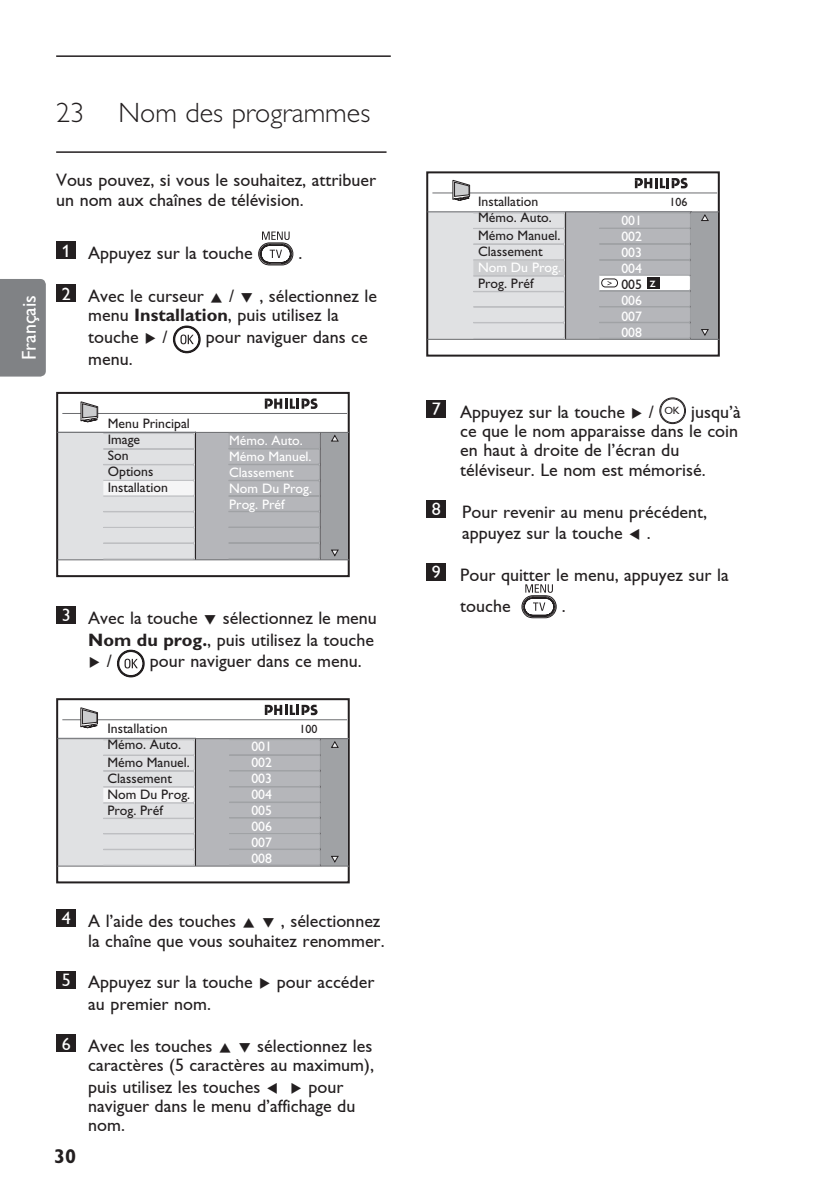
<style>
.page{position:relative;width:838px;height:1190px;background:#fff}
.page>*{position:absolute;margin:0;border:0;box-sizing:border-box;transform-origin:0 0}
.t1{font:300 28px "Gill Alt One";color:#231f20}
.t2{font:20px "Gill Alt One";color:#fff}
.t3{font:700 20px "Gill Alt One";color:#231f20}
.t4{font:18px/19px "Gill Alt One";color:#231f20}
.t5{font:18px "Philips DFU";color:#231f20}
.t6{font:14px "Gill Sans Std";color:#fff}
.t7{font:13.8px/16px "Gill Sans Std";color:#231f20}
.t8{font:13.8px/16px "Gill Sans Std";color:#fff;text-align:justify}
.t9{font:12px "Gill Sans Std";color:#231f20}
.s1{color:#fff}
.s2{font-family:"Philips DFU"}
.s3{font-weight:700}
.s4{font-family:"Gill Alt One"}
</style>
<div class="page">
<hr style="left:56px;top:55px;width:335px;height:2px;background:#231f20">
<div style="left:0;top:279px;width:46px;height:97px;background:#808285"></div>
<hr style="left:56px;top:151px;width:330px;height:2px;background:#231f20">
<div style="left:56px;top:241px;width:19px;height:18px;background:#231f20"></div>
<svg style="left:258px;top:231px;width:36px;height:34px"></svg>
<div style="left:56px;top:284px;width:19px;height:18px;background:#231f20"></div>
<svg style="left:173px;top:325px;width:27px;height:28px"></svg>
<div style="left:56px;top:606px;width:19px;height:18px;background:#231f20"></div>
<svg style="left:117px;top:649px;width:28px;height:28px"></svg>
<div style="left:56px;top:909px;width:19px;height:17px;background:#231f20"></div>
<div style="left:56px;top:970px;width:19px;height:18px;background:#231f20"></div>
<div style="left:56px;top:1034px;width:19px;height:18px;background:#231f20"></div>
<div style="left:426px;top:400px;width:19px;height:18px;background:#231f20"></div>
<div style="left:659px;top:397px;width:26px;height:27px;border:1px solid #231f20;border-radius:50%"></div>
<div style="left:660px;top:398px;width:25px;height:25px;border:1px solid #231f20;border-radius:50%"></div>
<div style="left:426px;top:499px;width:19px;height:18px;background:#231f20"></div>
<div style="left:426px;top:563px;width:19px;height:17px;background:#231f20"></div>
<svg style="left:521px;top:584px;width:36px;height:34px"></svg>
<div style="left:57px;top:431px;width:138px;height:129px;background:#e0e1e3"></div>
<div style="left:195px;top:432px;width:126px;height:127px;background:#b5b6ba"></div>
<div style="left:56px;top:392px;width:294px;height:185px;border:2px solid #231f20"></div>
<hr style="left:62px;top:413px;width:285px;height:1px;background:#6c6d70">
<svg style="left:265px;top:398px;width:52px;height:11px"></svg>
<hr style="left:195px;top:432px;width:1px;height:127px;background:#231f20">
<div style="left:321px;top:432px;width:27px;height:128px;background:#a0a2a5"></div>
<svg style="left:331px;top:434px;width:8px;height:8px"></svg>
<svg style="left:331px;top:549px;width:8px;height:7px"></svg>
<hr style="left:57px;top:432px;width:292px;height:1px;background:#6c6d70">
<hr style="left:57px;top:559px;width:292px;height:1px;background:#6c6d70">
<svg style="left:227px;top:432px;width:94px;height:128px"></svg>
<svg style="left:102px;top:432px;width:93px;height:128px"></svg>
<svg style="left:80px;top:401px;width:18px;height:21px"></svg>
<div style="left:57px;top:737px;width:138px;height:129px;background:#e0e1e3"></div>
<div style="left:195px;top:738px;width:126px;height:128px;background:#b5b6ba"></div>
<div style="left:56px;top:698px;width:294px;height:185px;border:2px solid #231f20"></div>
<hr style="left:62px;top:719px;width:285px;height:1px;background:#6c6d70">
<svg style="left:265px;top:704px;width:52px;height:11px"></svg>
<hr style="left:195px;top:738px;width:1px;height:128px;background:#231f20">
<div style="left:321px;top:738px;width:27px;height:128px;background:#a0a2a5"></div>
<svg style="left:331px;top:741px;width:8px;height:7px"></svg>
<svg style="left:331px;top:855px;width:8px;height:8px"></svg>
<hr style="left:57px;top:738px;width:292px;height:1px;background:#6c6d70">
<hr style="left:57px;top:865px;width:292px;height:1px;background:#6c6d70">
<svg style="left:228px;top:738px;width:93px;height:128px"></svg>
<svg style="left:102px;top:738px;width:93px;height:128px"></svg>
<svg style="left:80px;top:707px;width:18px;height:21px"></svg>
<div style="left:427px;top:211px;width:138px;height:128px;background:#e0e1e3"></div>
<div style="left:565px;top:211px;width:126px;height:128px;background:#b5b6ba"></div>
<div style="left:426px;top:171px;width:294px;height:185px;border:2px solid #231f20"></div>
<hr style="left:432px;top:192px;width:285px;height:1px;background:#6c6d70">
<svg style="left:635px;top:178px;width:52px;height:10px"></svg>
<hr style="left:565px;top:212px;width:1px;height:127px;background:#231f20">
<div style="left:691px;top:212px;width:27px;height:127px;background:#a0a2a5"></div>
<svg style="left:701px;top:214px;width:8px;height:7px"></svg>
<svg style="left:701px;top:329px;width:8px;height:7px"></svg>
<hr style="left:427px;top:211px;width:292px;height:1px;background:#6c6d70">
<hr style="left:427px;top:339px;width:292px;height:1px;background:#6c6d70">
<svg style="left:472px;top:212px;width:93px;height:127px"></svg>
<svg style="left:598px;top:212px;width:93px;height:127px"></svg>
<div style="left:647px;top:277px;width:12px;height:11px;background:#231f20"></div>
<svg style="left:452px;top:180px;width:18px;height:21px"></svg>
<h1 class="t1" style="left:56px;top:103px;width:315px">23 Nom des programmes</h1>
<p class="t2" style="left:18px;top:360px;width:67px;rotate:-90deg">Français</p>
<p class="t4" style="left:56px;top:170px;width:321px;line-height:20px">Vous pouvez, si vous le souhaitez, attribuer un nom aux chaînes de télévision.</p>
<p class="t4" style="left:62px;top:244px;width:193px"><span class="s1">1</span> Appuyez sur la touche</p>
<p class="t4" style="left:299px;top:244px;width:5px">.</p>
<p class="t4" style="left:88px;top:287px;width:290px;text-indent:-26px"><span class="s1">2</span> Avec le curseur <span class="s2">Î</span> / <span class="s2">ï</span> , sélectionnez le menu <span class="s3">Installation</span>, puis utilisez la</p>
<p class="t4" style="left:88px;top:327px;width:81px">touche <span class="s2">Æ</span> /</p>
<p class="t4" style="left:206px;top:327px;width:163px">pour naviguer dans ce</p>
<p class="t4" style="left:88px;top:349px;width:46px">menu.</p>
<p class="t7" style="left:108px;top:417px;width:84px">Menu Principal<br>Image<br>Son<br>Options<br>Installation</p>
<p class="t8" style="left:229px;top:434px;width:84px;text-align:left">Mémo. Auto.<br>Mémo Manuel.<br>Classement<br>Nom Du Prog.<br>Prog. Préf</p>
<p class="t4" style="left:62px;top:607px;width:317px;line-height:21.6px;text-align:right"><span class="s1">3</span> Avec la touche <span class="s2">ï</span> sélectionnez le menu<br><span class="s3">Nom du prog.</span>, puis utilisez la touche</p>
<p class="t5" style="left:88px;top:650px;width:25px">Æ <span class="s4">/</span></p>
<p class="t4" style="left:150px;top:651px;width:213px">pour naviguer dans ce menu.</p>
<p class="t7" style="left:107px;top:721px;width:62px">Installation</p>
<p class="t9" style="left:299px;top:724px;width:19px">100</p>
<p class="t7" style="left:107px;top:736px;width:84px;line-height:18px">Mémo. Auto.<br>Mémo Manuel.</p>
<p class="t7" style="left:107px;top:771px;width:84px">Classement<br>Nom Du Prog.<br>Prog. Préf</p>
<p class="t8" style="left:251px;top:740px;width:22px">001<br>002<br>003<br>004<br>005<br>006<br>007<br>008</p>
<p class="t4" style="left:62px;top:910px;width:324px;line-height:20px;text-align:right"><span class="s1">4</span> A l’aide des touches <span class="s2">Î ï</span> , sélectionnez la chaîne que vous souhaitez renommer.</p>
<p class="t4" style="left:88px;top:971px;width:288px;line-height:21.6px;text-indent:-26px"><span class="s1">5</span> Appuyez sur la touche <span class="s2">Æ</span> pour accéder au premier nom.</p>
<p class="t4" style="left:62px;top:1036px;width:314px;text-align:right"><span class="s1">6</span> Avec les touches <span class="s2">Î ï</span> sélectionnez les caractères (5 caractères au maximum),</p>
<p class="t4" style="left:88px;top:1077px;width:269px">puis utilisez les touches <span class="s2">Í Æ</span> pour naviguer dans le menu d’affichage du nom.</p>
<p class="t3" style="left:54px;top:1148px;width:24px">30</p>
<p class="t7" style="left:478px;top:195px;width:75px">Installation<br>Mémo. Auto.</p>
<p class="t7" style="left:478px;top:229px;width:84px">Mémo Manuel.<br>Classement</p>
<p class="t8" style="left:478px;top:261px;width:84px">Nom Du Prog.</p>
<p class="t7" style="left:478px;top:277px;width:57px">Prog. Préf</p>
<p class="t8" style="left:621px;top:213px;width:22px">001<br>002<br>003<br>004</p>
<p class="t7" style="left:621px;top:277px;width:22px">005</p>
<p class="t8" style="left:621px;top:293px;width:22px">006<br>007<br>008</p>
<p class="t6" style="left:650px;top:277px;width:7px">z</p>
<p class="t9" style="left:669px;top:198px;width:19px">106</p>
<p class="t4" style="left:460px;top:402px;width:282px;text-indent:-28px"><span class="s1">7</span> Appuyez sur la touche <span class="s2">Æ</span> / <sup>OK</sup> jusqu’à ce que le nom apparaisse dans le coin en haut à droite de l’écran du téléviseur. Le nom est mémorisé.</p>
<p class="t4" style="left:462px;top:500px;width:246px;line-height:21.6px;text-indent:-30px"><span class="s1">8</span> Pour revenir au menu précédent, appuyez sur la touche <span class="s2">Í</span> .</p>
<p class="t4" style="left:460px;top:559px;width:270px;line-height:31.2px;text-indent:-28px"><span class="s1">9</span> Pour quitter le menu, appuyez sur la touche</p>
<p class="t4" style="left:562px;top:596px;width:5px">.</p>
</div>
